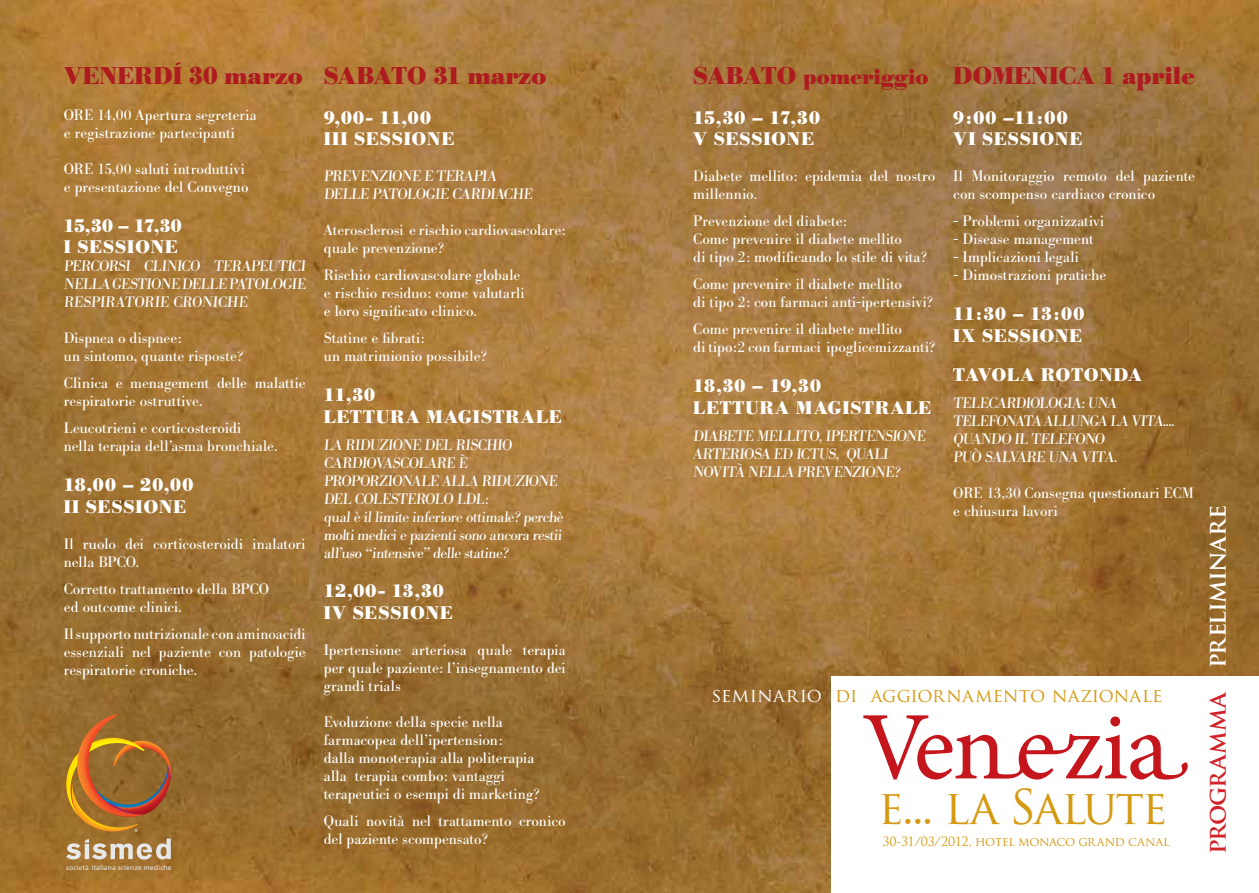
<style>
.page{position:relative;width:1259px;height:893px;background:#fff}
.page>*{position:absolute;margin:0;border:0;box-sizing:border-box;transform-origin:0 0}
.t1{font:46.8px "Trajan Pro";letter-spacing:-.045em;color:#d69a12}
.t2{font:700 24.6px "Trajan Pro";letter-spacing:-.04em;color:#fff}
.t3{font:700 24px "Bodoni BE";color:#ae1b1f}
.t4{font:700 21px "Bodoni BE";letter-spacing:-.005em;color:#ae1b1f}
.t5{font:18.75px "Trajan Pro";letter-spacing:.015em;color:#d69a12}
.t6{font:700 18px/21.6px "Bodoni BE";letter-spacing:.06em;color:#fff}
.t7{font:700 18px/21.6px "Bodoni BE";letter-spacing:.04em;color:#fff}
.t8{font:700 18px "Bodoni BE";letter-spacing:.035em;color:#fff}
.t9{font:15px/18px "Bodoni BE";letter-spacing:.01em;color:#fff}
.t10{font:12.45px "Trajan Pro";letter-spacing:-.025em;color:#d69a12}
.t11{font:6.9px "Frutiger";letter-spacing:.01em;color:#e6e7e8}
.s1{font-size:24px}
.s2{color:#fff}
.s3{color:#d2232a}
</style>
<div class="page">
<img style="left:0;top:0;width:1259px;height:893px">
<svg style="left:65px;top:714px;width:106px;height:118px;background:#a66d2b"></svg>
<svg style="left:66px;top:838px;width:105px;height:22px;background:#bca079"></svg>
<svg style="left:831px;top:676px;width:428px;height:217px"></svg>
<svg style="left:863px;top:715px;width:324px;height:64px"></svg>
<h3 class="t3" style="left:64px;top:61px;width:241px">VENERDÍ 30 marzo</h3>
<p class="t9" style="left:64px;top:106px;width:194px">ORE 14,00 Apertura segreteria e registrazione partecipanti</p>
<p class="t9" style="left:64px;top:160px;width:186px">ORE 15,00 saluti introduttivi e presentazione del Convegno</p>
<p class="t7" style="left:64px;top:215px;width:119px">15,30 – 17,30<br>I SESSIONE</p>
<p class="t9" style="left:64px;top:258px;width:245px;text-align:justify">PERCORSI CLINICO TERAPEUTICI NELLA GESTIONE DELLE PATOLOGIE RESPIRATORIE CRONICHE</p>
<p class="t9" style="left:64px;top:330px;width:181px">Dispnea o dispnee:<br>un sintomo, quante risposte?</p>
<p class="t9" style="left:64px;top:375px;width:243px">Clinica e menagement delle malattie respiratorie ostruttive.</p>
<p class="t9" style="left:64px;top:420px;width:215px">Leucotrieni e corticosteroidi<br>nella terapia dell’asma bronchiale.</p>
<p class="t6" style="left:64px;top:474px;width:131px">18,00 – 20,00<br>II SESSIONE</p>
<p class="t9" style="left:64px;top:535px;width:243px">Il ruolo dei corticosteroidi inalatori nella BPCO.</p>
<p class="t9" style="left:64px;top:580px;width:207px">Corretto trattamento della BPCO ed outcome clinici.</p>
<p class="t9" style="left:64px;top:625px;width:243px;text-align:justify">Il supporto nutrizionale con aminoacidi essenziali nel paziente con patologie respiratorie croniche.</p>
<p class="t11" style="left:66px;top:863px;width:107px">società italiana scienze mediche</p>
<h3 class="t3" style="left:324px;top:61px;width:224px">SABATO 31 marzo</h3>
<p class="t6" style="left:324px;top:107px;width:132px">9,00- 11,00<br>III SESSIONE</p>
<p class="t9" style="left:324px;top:168px;width:212px">PREVENZIONE E TERAPIA<br>DELLE PATOLOGIE CARDIACHE</p>
<p class="t9" style="left:324px;top:222px;width:243px">Aterosclerosi e rischio cardiovascolare: quale prevenzione?</p>
<p class="t9" style="left:324px;top:267px;width:202px">Rischio cardiovascolare globale e rischio residuo: come valutarli e loro significato clinico.</p>
<p class="t9" style="left:324px;top:330px;width:164px">Statine e fibrati:<br>un matrimionio possibile?</p>
<p class="t6" style="left:324px;top:384px;width:239px">11,30<br>LETTURA MAGISTRALE</p>
<p class="t9" style="left:324px;top:436px;width:243px">LA RIDUZIONE DEL RISCHIO<br>CARDIOVASCOLARE È<br>PROPORZIONALE ALLA RIDUZIONE<br>DEL COLESTEROLO LDL:<br>qual è il limite inferiore ottimale? perchè molti medici e pazienti sono ancora restii all’uso “intensive” delle statine?</p>
<p class="t6" style="left:324px;top:580px;width:130px">12,00- 13,30<br>IV SESSIONE</p>
<p class="t9" style="left:324px;top:641px;width:243px;text-align:justify">Ipertensione arteriosa quale terapia per quale paziente: l’insegnamento dei grandi trials</p>
<p class="t9" style="left:324px;top:713px;width:217px">Evoluzione della specie nella farmacopea dell’ipertension:<br>dalla monoterapia alla politerapia alla terapia combo: vantaggi terapeutici o esempi di marketing?</p>
<p class="t9" style="left:324px;top:812px;width:243px">Quali novità nel trattamento cronico del paziente scompensato?</p>
<h3 class="t4" style="left:693px;top:64px;width:237px"><span class="s1">SABATO</span> pomeriggio</h3>
<p class="t6" style="left:693px;top:107px;width:128px">15,30 – 17,30<br>V SESSIONE</p>
<p class="t9" style="left:693px;top:168px;width:243px">Diabete mellito: epidemia del nostro millennio.</p>
<p class="t9" style="left:693px;top:213px;width:235px">Prevenzione del diabete:<br>Come prevenire il diabete mellito<br>di tipo 2: modificando lo stile di vita?</p>
<p class="t9" style="left:693px;top:276px;width:241px">Come prevenire il diabete mellito<br>di tipo 2: con farmaci anti-ipertensivi?</p>
<p class="t9" style="left:693px;top:321px;width:243px">Come prevenire il diabete mellito<br>di tipo:2 con farmaci ipoglicemizzanti?</p>
<p class="t6" style="left:693px;top:375px;width:239px">18,30 – 19,30<br>LETTURA MAGISTRALE</p>
<p class="t9" style="left:693px;top:427px;width:235px">DIABETE MELLITO, IPERTENSIONE<br>ARTERIOSA ED ICTUS, QUALI<br>NOVITÀ NELLA PREVENZIONE?</p>
<h3 class="t3" style="left:953px;top:61px;width:243px">DOMENICA 1 aprile</h3>
<p class="t6" style="left:953px;top:107px;width:130px">9:00 –11:00<br>VI SESSIONE</p>
<p class="t9" style="left:953px;top:168px;width:243px">Il Monitoraggio remoto del paziente con scompenso cardiaco cronico</p>
<p class="t9" style="left:953px;top:213px;width:153px">- Problemi organizzativi</p>
<p class="t9" style="left:953px;top:231px;width:142px">- Disease management</p>
<p class="t9" style="left:953px;top:249px;width:127px">- Implicazioni legali</p>
<p class="t9" style="left:953px;top:267px;width:155px">- Dimostrazioni pratiche</p>
<p class="t6" style="left:953px;top:303px;width:132px">11:30 – 13:00<br>IX SESSIONE</p>
<p class="t8" style="left:953px;top:364px;width:190px">TAVOLA ROTONDA</p>
<p class="t9" style="left:953px;top:394px;width:224px">TELECARDIOLOGIA: UNA<br>TELEFONATA ALLUNGA LA VITA....<br>QUANDO IL TELEFONO<br>PUÒ SALVARE UNA VITA.</p>
<p class="t9" style="left:953px;top:484px;width:242px">ORE 13,30 Consegna questionari ECM e chiusura lavori</p>
<p class="t5" style="left:712px;top:683px;width:452px"><span class="s2">SEMINARIO</span> DI AGGIORNAMENTO NAZIONALE</p>
<h1 class="t1" style="left:878px;top:777px;width:291px">E... LA SALUTE</h1>
<p class="t10" style="left:882px;top:834px;width:289px">30-31/03/2012, HOTEL MONACO GRAND CANAL</p>
<h2 class="t2" style="left:1201px;top:853px;width:350px;rotate:-90deg"><span class="s3">programma</span> preliminare</h2>
</div>
